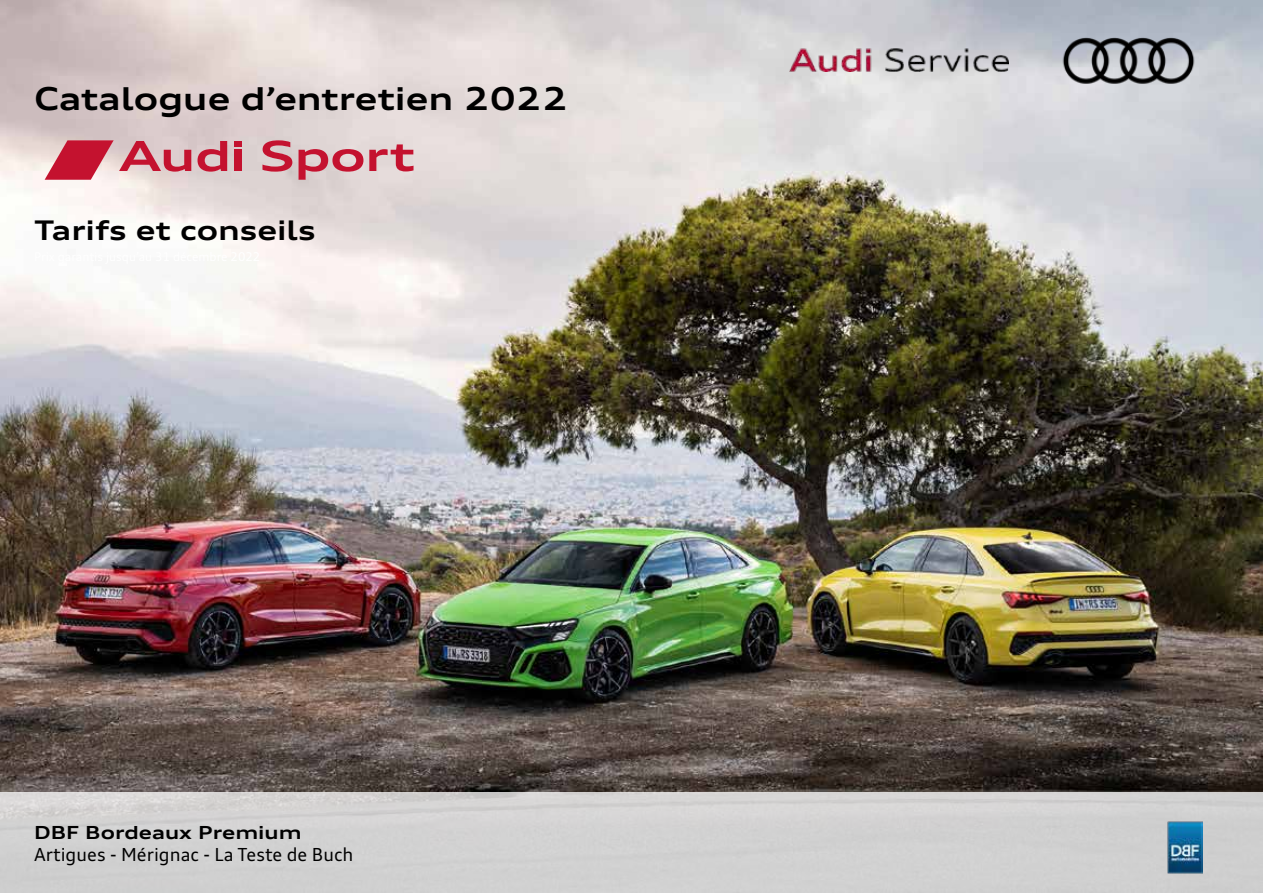
<style>
.page{position:relative;width:1263px;height:893px;background:#fff}
.page>*{position:absolute;margin:0;border:0;box-sizing:border-box;transform-origin:0 0}
.t1{font:700 expanded 31.5px "Audi Type";color:#000}
.t2{font:700 expanded 27px "Audi Type";color:#000}
.t3{font:18px "Audi Type";color:#000}
.t4{font:700 expanded 18px "Audi Type";color:#000}
</style>
<div class="page">
<img style="left:0;top:0;width:1263px;height:793px">
<img style="left:1054px;top:27px;width:148px;height:57px">
<div style="left:0;top:793px;width:1263px;height:100px;background:#d1d1d1"></div>
<img style="left:1167px;top:821px;width:35px;height:52px">
<img style="left:790px;top:47px;width:219px;height:24px">
<svg style="left:369px;top:144px;width:44px;height:27px"></svg>
<svg style="left:262px;top:140px;width:30px;height:32px"></svg>
<svg style="left:298px;top:149px;width:65px;height:31px;background:#d27e8b"></svg>
<svg style="left:197px;top:141px;width:30px;height:31px"></svg>
<div style="left:234px;top:141px;width:7px;height:6px;background:#c4122f"></div>
<div style="left:234px;top:150px;width:7px;height:21px;background:#c4122f"></div>
<svg style="left:45px;top:140px;width:146px;height:40px;background:#d57b88"></svg>
<h1 class="t1" style="left:34px;top:79px;width:536px">Catalogue d’entretien 2022</h1>
<h2 class="t2" style="left:34px;top:213px;width:283px">Tarifs et conseils</h2>
<p class="t4" style="left:34px;top:822px;width:269px">DBF Bordeaux Premium</p>
<p class="t3" style="left:34px;top:843px;width:321px">Artigues - Mérignac - La Teste de Buch</p>
</div>
